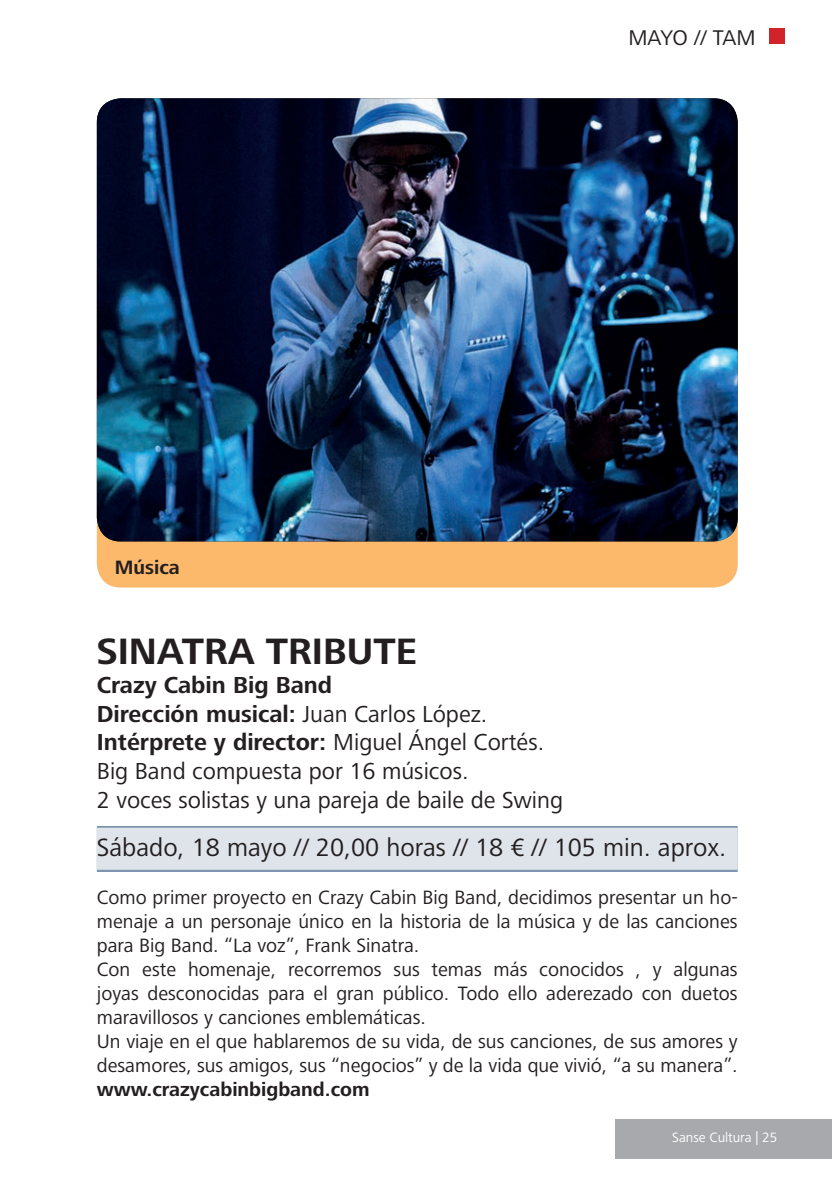
<style>
.page{position:relative;width:832px;height:1195px;background:#fff}
.page>*{position:absolute;margin:0;border:0;box-sizing:border-box;transform-origin:0 0}
.t1{font:700 38px "Frutiger Next LT";color:#231f20}
.t2{font:26px "Frutiger Next LT";color:#231f20}
.t3{font:700 24px "Frutiger Next LT";color:#231f20}
.t4{font:24px "Frutiger Next LT";color:#231f20}
.t5{font:22px "Frutiger Next LT";color:#231f20}
.t6{font:20px/24px "Frutiger Next LT";color:#231f20;text-align:justify}
.Texto{font:700 20px "Frutiger Next LT";color:#231f20}
.t7{font:14px "Frutiger Next LT";color:#fff}
.s1{font-weight:400}
</style>
<div class="page">
<div style="left:97px;top:826px;width:640px;height:46px;background:linear-gradient(to right,#7d96af,#7d96af)"></div>
<div style="left:97px;top:827px;width:640px;height:42px;background:#dfe4eb"></div>
<div style="left:97px;top:248px;width:640px;height:339px;background:#fcb86b;border-radius:24px"></div>
<img style="left:97px;top:98px;width:640px;height:443px">
<div style="left:615px;top:1119px;width:217px;height:39px;background:#a8a9ad"></div>
<div style="left:769px;top:28px;width:16px;height:16px;background:#d1232a"></div>
<p class="Texto" style="left:115px;top:556px;width:66px">Música</p>
<p class="t5" style="left:628px;top:25px;width:16px">mayo</p>
<p class="t5" style="left:694px;top:25px;width:63px">// TAM</p>
<p class="t1" style="left:97px;top:630px;width:321px">SINATRA TRIBUTE</p>
<p class="t3" style="left:97px;top:671px;width:237px">Crazy Cabin Big Band</p>
<p class="t3" style="left:97px;top:700px;width:392px">Dirección musical: <span class="s1">Juan Carlos López.</span></p>
<p class="t3" style="left:97px;top:729px;width:449px">Intérprete y director: <span class="s1">Miguel Ángel Cortés.</span></p>
<p class="t4" style="left:97px;top:757px;width:373px">Big Band compuesta por 16 músicos.</p>
<p class="t4" style="left:97px;top:786px;width:468px">2 voces solistas y una pareja de baile de Swing</p>
<p class="t2" style="left:97px;top:833px;width:631px">Sábado, 18 mayo // 20,00 horas // 18 € // 105 min. aprox.</p>
<p class="t6" style="left:97px;top:885px;width:642px">Como primer proyecto en Crazy Cabin Big Band, decidimos presentar un ho&shy;menaje a un personaje único en la historia de la música y de las canciones para Big Band. “La voz”, Frank Sinatra.</p>
<p class="t6" style="left:97px;top:957px;width:642px">Con este homenaje, recorremos sus temas más conocidos , y algunas joyas desconocidas para el gran público. Todo ello aderezado con duetos maravillosos y canciones emblemáticas.</p>
<p class="t6" style="left:97px;top:1029px;width:642px">Un viaje en el que hablaremos de su vida, de sus canciones, de sus amores y desamores, sus amigos, sus “negocios” y de la vida que vivió, “a su manera”.</p>
<p class="Texto" style="left:97px;top:1078px;width:274px">www.crazycabinbigband.com</p>
<p class="t7" style="left:672px;top:1128px;width:107px">Sanse Cultura | 25</p>
</div>
